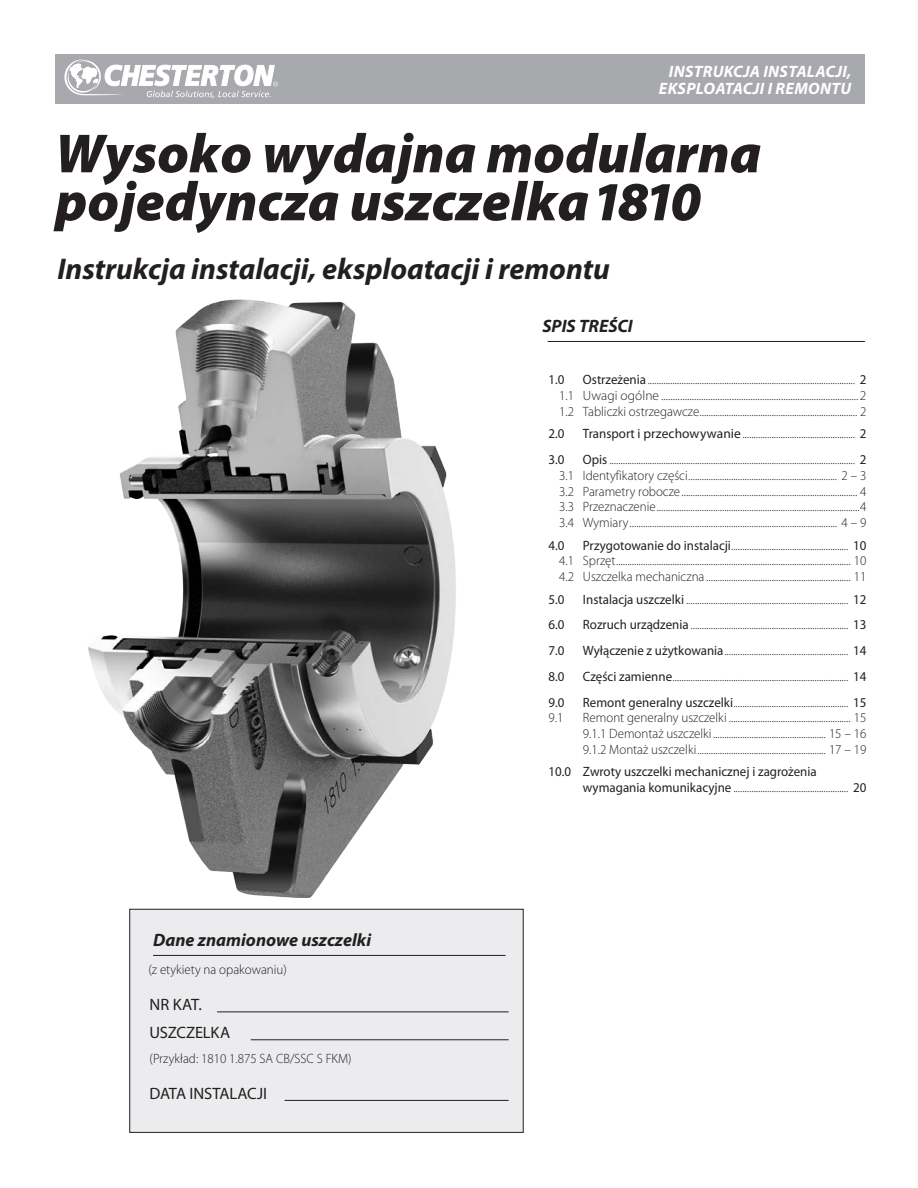
<style>
.page{position:relative;width:918px;height:1188px;background:#fff}
.page>*{position:absolute;margin:0;border:0;box-sizing:border-box;transform-origin:0 0}
.t1{font:italic 900 55.5px/48px "Myriad Pro";color:#231f20}
.t2{font:italic 700 30px "Myriad Pro";letter-spacing:-.005em;color:#231f20}
.t3{font:italic 700 18px "Myriad Pro";color:#231f20}
.t4{font:italic 700 16.5px/16.5px "Myriad Pro";letter-spacing:.02em;color:#fff;text-align:right}
.t5{font:16.5px/27.9px "Myriad Pro";letter-spacing:-.01em;color:#231f20}
.t6{font:300 13.5px/15.8px "Myriad Pro";color:#231f20;text-align:justify;scale:.96 1}
.t7{font:13.5px/15.8px "Myriad Pro";color:#231f20;scale:.96 1}
.s1{font-weight:400}
.s2{font-weight:300}
</style>
<div class="page">
<img style="left:87px;top:299px;width:461px;height:599px">
<hr style="left:548px;top:341px;width:317px;height:1px;background:#231f20">
<div style="left:55px;top:54px;width:810px;height:50px;background:#a8a9ad"></div>
<svg style="left:64px;top:59px;width:214px;height:39px"></svg>
<div style="left:130px;top:909px;width:393px;height:223px;background:#ececee"></div>
<hr style="left:153px;top:955px;width:353px;height:1px;background:#231f20">
<div style="left:129px;top:909px;width:395px;height:224px;border:1px solid #231f20"></div>
<hr style="left:217px;top:1012px;width:292px;height:1px;background:#231f20">
<hr style="left:251px;top:1040px;width:258px;height:1px;background:#231f20">
<hr style="left:285px;top:1100px;width:224px;height:1px;background:#231f20">
<p class="t4" style="left:659px;top:63px;width:194px">INSTRUKCJA INSTALACJI,<br>EKSPLOATACJI I REMONTU</p>
<h1 class="t1" style="left:55px;top:127px;width:708px">Wysoko wydajna modularna pojedyncza uszczelka 1810</h1>
<h2 class="t2" style="left:57px;top:250px;width:554px">Instrukcja instalacji, eksploatacji i remontu</h2>
<h3 class="t3" style="left:542px;top:314px;width:92px">SPIS TREŚCI</h3>
<h3 class="t3" style="left:153px;top:928px;width:220px">Dane znamionowe uszczelki</h3>
<p class="t6" style="left:149px;top:961px;width:146px">(z etykiety na opakowaniu)</p>
<p class="t5" style="left:150px;top:990px;width:82px">NR KAT.<br>USZCZELKA</p>
<p class="t6" style="left:150px;top:1050px;width:212px">(Przykład: 1810 1.875 SA CB/SSC S FKM)</p>
<p class="t5" style="left:150px;top:1079px;width:119px">DATA INSTALACJI</p>
<p class="t6" style="left:559px;top:372px;width:322px;text-indent:24px"><span class="s1">Ostrzeżenia</span> ............................................................................................ <span class="s1">2<br></span>1.1 Uwagi ogólne ....................................................................................2<br>1.2 Tabliczki ostrzegawcze...................................................................... 2</p>
<p class="t7" style="left:548px;top:426px;width:18px">2.0</p>
<p class="t6" style="left:583px;top:426px;width:297px"><span class="s1">Transport i przechowywanie</span>.................................................. <span class="s1">2</span></p>
<p class="t7" style="left:548px;top:451px;width:18px">3.0</p>
<p class="t7" style="left:548px;top:372px;width:18px">1.0</p>
<p class="t6" style="left:559px;top:452px;width:322px;text-indent:24px"><span class="s1">Opis</span>............................................................................................................. <span class="s1">2<br></span>3.1 Identyfikatory części.................................................................. 2 – 3<br>3.2 Parametry robocze.............................................................................. 4<br>3.3 Przeznaczenie..........................................................................................4<br>3.4 Wymiary............................................................................................ 4 – 9</p>
<p class="t7" style="left:548px;top:537px;width:18px">4.0</p>
<p class="t6" style="left:559px;top:537px;width:322px;text-indent:24px"><span class="s1">Przygotowanie do instalacji</span>.................................................... <span class="s1">10<br></span>4.1 Sprzęt........................................................................................................ 10<br>4.2 Uszczelka mechaniczna ................................................................ 11</p>
<p class="t7" style="left:548px;top:591px;width:18px">5.0</p>
<p class="t6" style="left:583px;top:591px;width:297px"><span class="s1">Instalacja uszczelki</span> ........................................................................ <span class="s1">12</span></p>
<p class="t7" style="left:548px;top:617px;width:18px">6.0</p>
<p class="t6" style="left:583px;top:617px;width:297px"><span class="s1">Rozruch urządzenia</span> ...................................................................... <span class="s1">13</span></p>
<p class="t7" style="left:548px;top:642px;width:18px">7.0</p>
<p class="t6" style="left:583px;top:643px;width:297px"><span class="s1">Wyłączenie z użytkowania</span>....................................................... <span class="s1">14</span></p>
<p class="t7" style="left:548px;top:668px;width:18px">8.0</p>
<p class="t6" style="left:583px;top:668px;width:297px"><span class="s1">Części zamienne</span>.............................................................................. <span class="s1">14</span></p>
<p class="t7" style="left:548px;top:694px;width:18px">9.0</p>
<p class="t6" style="left:583px;top:694px;width:297px"><span class="s1">Remont generalny uszczelki</span>................................................... <span class="s1">15</span></p>
<p class="t6" style="left:548px;top:710px;width:17px">9.1</p>
<p class="t6" style="left:583px;top:710px;width:297px">Remont generalny uszczelki ...................................................... 15<br>9.1.1 Demontaż uszczelki.................................................. 15 – 16<br>9.1.2 Montaż uszczelki......................................................... 17 – 19</p>
<p class="t7" style="left:583px;top:764px;width:297px;text-indent:-35px">10.0 Zwroty uszczelki mechanicznej i zagrożenia wymagania komunikacyjne <span class="s2">...................................................</span> 20</p>
</div>
